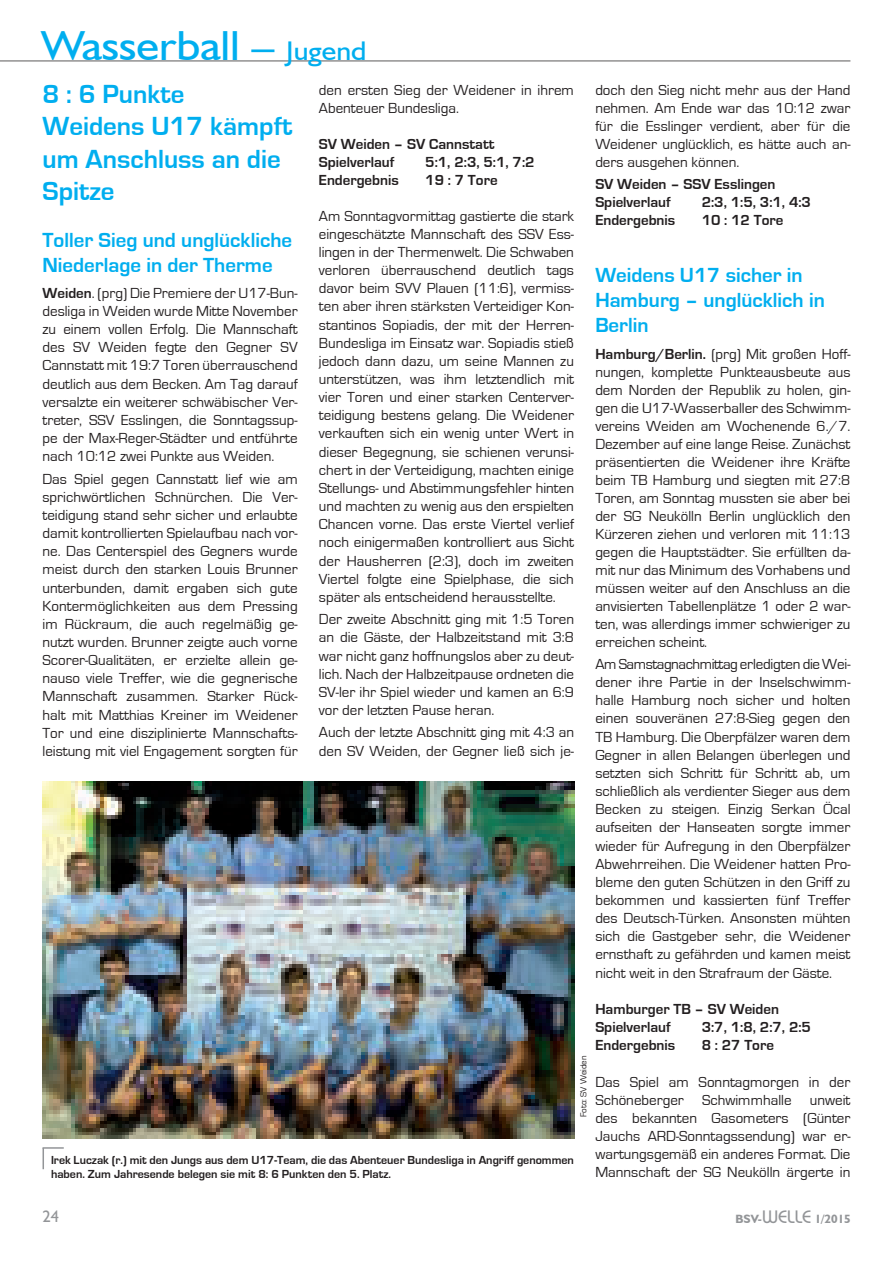
<style>
.page{position:relative;width:893px;height:1263px;background:#fff}
.page>*{position:absolute;margin:0;border:0;box-sizing:border-box;transform-origin:0 0}
.t1{font:42px "Humanist 521 BT";color:#00aeef;scale:1.1 1}
.t2{font:700 27px/32.4px "Eurostile";color:#00aeef}
.t3{font:700 21px/25.2px "Eurostile";color:#00aeef}
.t4{font:16.5px "Humanist 521 BT";color:#939598}
.t5{font:15px/18.1px "Eurostile";color:#231f20;text-align:justify}
.t6{font:700 15px/18px "Eurostile";color:#231f20}
.t7{font:700 12px/14.4px "Eurostile";color:#231f20}
.t8{font:700 12px "Humanist 521 BT";color:#939598}
.t9{font:9px "Eurostile";color:#231f20}
.s1{font-size:27px}
.s2{font-weight:700}
.s3{font-family:"Bauhaus IT Cby BT";font-weight:500;font-size:18px}
</style>
<div class="page">
<hr style="left:0;top:60px;width:850px;height:2px;background:#231f20">
<hr style="left:43px;top:1147px;width:21px;height:2px;background:#939598">
<svg style="left:43px;top:1149px;width:1px;height:20px"></svg>
<img style="left:43px;top:781px;width:531px;height:358px">
<h1 class="t1" style="left:41px;top:20px;width:297px">Wasserball – <span class="s1">Jugend</span></h1>
<h2 class="t2" style="left:43px;top:78px;width:251px">8 : 6 Punkte<br>Weidens U17 kämpft um Anschluss an die<br>Spitze</h2>
<h3 class="t3" style="left:43px;top:228px;width:251px">Toller Sieg und unglückliche<br>Niederlage in der Therme</h3>
<p class="t5" style="left:43px;top:285px;width:257px"><span class="s2">Weiden</span>. (prg) Die Premiere der U17-Bun&shy;desliga in Weiden wurde Mitte November zu einem vollen Erfolg. Die Mannschaft des SV Weiden fegte den Gegner SV Cannstatt mit 19:7 Toren überrauschend deutlich aus dem Becken. Am Tag darauf versalzte ein weiterer schwäbischer Ver&shy;treter, SSV Esslingen, die Sonntagssup&shy;pe der Max-Reger-Städter und entführte nach 10:12 zwei Punkte aus Weiden.</p>
<p class="t5" style="left:43px;top:470px;width:257px">Das Spiel gegen Cannstatt lief wie am sprichwörtlichen Schnürchen. Die Ver&shy;teidigung stand sehr sicher und erlaubte damit kontrollierten Spielaufbau nach vor&shy;ne. Das Centerspiel des Gegners wurde meist durch den starken Louis Brunner unterbunden, damit ergaben sich gute Kontermöglichkeiten aus dem Pressing im Rückraum, die auch regelmäßig ge&shy;nutzt wurden. Brunner zeigte auch vorne Scorer-Qualitäten, er erzielte allein ge&shy;nauso viele Treffer, wie die geg nerische Mannschaft zusammen. Starker Rück&shy;halt mit Matthias Kreiner im Weidener Tor und eine disziplinierte Mannschafts&shy;leistung mit viel Engagement sorgten für</p>
<p class="t5" style="left:319px;top:81px;width:257px">den ersten Sieg der Weidener in ihrem<br>Abenteuer Bundesliga.</p>
<p class="t6" style="left:319px;top:135px;width:177px">SV Weiden – SV Cannstatt<br>Spielverlauf</p>
<p class="t6" style="left:425px;top:153px;width:111px">5:1, 2:3, 5:1, 7:2</p>
<p class="t6" style="left:319px;top:171px;width:81px">Endergebnis</p>
<p class="t6" style="left:425px;top:171px;width:74px">19 : 7 Tore</p>
<p class="t5" style="left:319px;top:207px;width:257px">Am Sonntagvormittag gastierte die stark eingeschätzte Mannschaft des SSV Ess&shy;lingen in der Thermenwelt. Die Schwaben verloren überrauschend deutlich tags davor beim SVV Plauen (11:6), vermiss&shy;ten aber ihren stärksten Verteidiger Kon&shy;stantinos Sopiadis, der mit der Herren-Bundesliga im Einsatz war. Sopiadis stieß jedoch dann dazu, um seine Mannen zu unterstützen, was ihm letzt endlich mit vier Toren und einer starken Centerver&shy;teidigung bestens gelang. Die Weidener verkauften sich ein wenig unter Wert in dieser Begegnung, sie schienen verunsi&shy;chert in der Verteidigung, machten einige Stellungs- und Abstimmungsfehler hinten und machten zu wenig aus den erspielten Chancen vorne. Das erste Viertel verlief noch einigermaßen kontrolliert aus Sicht der Hausherren (2:3), doch im zweiten Viertel folgte eine Spielphase, die sich später als entscheidend herausstellte.</p>
<p class="t5" style="left:319px;top:610px;width:257px">Der zweite Abschnitt ging mit 1:5 Toren an die Gäste, der Halbzeitstand mit 3:8 war nicht ganz hoffnungslos aber zu deut&shy;lich. Nach der Halbzeitpause ordneten die SV-ler ihr Spiel wieder und kamen an 6:9 vor der letzten Pause heran.</p>
<p class="t5" style="left:319px;top:724px;width:257px">Auch der letzte Abschnitt ging mit 4:3 an den SV Weiden, der Gegner ließ sich je-</p>
<p class="t9" style="left:579px;top:1117px;width:63px;rotate:-90deg">Foto: SV Weiden</p>
<p class="t7" style="left:51px;top:1153px;width:524px">Irek Luczak (r.) mit den Jungs aus dem U17-Team, die das Abenteuer Bundesliga in Angriff genommen haben. Zum Jahresende belegen sie mit 8: 6 Punkten den 5. Platz.</p>
<p class="t5" style="left:595px;top:81px;width:257px">doch den Sieg nicht mehr aus der Hand nehmen. Am Ende war das 10:12 zwar für die Esslinger verdient, aber für die Weidener unglücklich, es hätte auch an&shy;ders ausgehen können.</p>
<p class="t6" style="left:595px;top:175px;width:182px">SV Weiden – SSV Esslingen<br>Spielverlauf</p>
<p class="t6" style="left:702px;top:193px;width:111px">2:3, 1:5, 3:1, 4:3</p>
<p class="t6" style="left:595px;top:211px;width:81px">Endergebnis</p>
<p class="t6" style="left:702px;top:211px;width:83px">10 : 12 Tore</p>
<h3 class="t3" style="left:595px;top:263px;width:231px">Weidens U17 sicher in<br>Hamburg – unglücklich in<br>Berlin</h3>
<p class="t5" style="left:595px;top:345px;width:257px"><span class="s2">Hamburg/Berlin.</span> (prg) Mit großen Hoff&shy;nungen, komplette Punkteausbeute aus dem Norden der Republik zu holen, gin&shy;gen die U17-Wasserballer des Schwimm&shy;vereins Weiden am Wochenende 6./7.<br>Dezember auf eine lange Reise. Zunächst präsentierten die Weidener ihre Kräfte beim TB Hamburg und siegten mit 27:8<br>Toren, am Sonntag mussten sie aber bei der SG Neukölln Berlin unglücklich den Kürzeren ziehen und verloren mit 11:13 gegen die Hauptstädter. Sie erfüllten da&shy;mit nur das Minimum des Vorhabens und müssen weiter auf den Anschluss an die anvisierten Tabellenplätze 1 oder 2 war&shy;ten, was allerdings immer schwieriger zu erreichen scheint.</p>
<p class="t5" style="left:595px;top:655px;width:257px">Am Samstagnachmittag erledigten die Wei&shy;dener ihre Partie in der Inselschwimm&shy;halle Hamburg noch sicher und holten einen souveränen 27:8-Sieg gegen den TB Hamburg. Die Oberpfälzer waren dem Gegner in allen Belangen überlegen und setzten sich Schritt für Schritt ab, um schließlich als verdienter Sieger aus dem Becken zu steigen. Einzig Serkan Öcal aufseiten der Hanseaten sorgte immer wieder für Aufregung in den Oberpfälzer Abwehrreihen. Die Weidener hatten Pro&shy;bleme den guten Schützen in den Griff zu bekommen und kassierten fünf Treffer des Deutsch-Türken. Ansonsten mühten sich die Gastgeber sehr, die Weidener ernsthaft zu gefährden und kamen meist nicht weit in den Strafraum der Gäste.</p>
<p class="t6" style="left:595px;top:1000px;width:185px">Hamburger TB – SV Weiden<br>Spielverlauf</p>
<p class="t6" style="left:702px;top:1018px;width:111px">3:7, 1:8, 2:7, 2:5</p>
<p class="t6" style="left:595px;top:1036px;width:81px">Endergebnis</p>
<p class="t6" style="left:702px;top:1036px;width:74px">8 : 27 Tore</p>
<p class="t5" style="left:595px;top:1073px;width:257px">Das Spiel am Sonntagmorgen in der Schöneberger Schwimmhalle unweit des bekannten Gasometers (Günter Jauchs ARD-Sonntagssendung) war er&shy;wartungsgemäß ein anderes Format. Die Mannschaft der SG Neukölln ärgerte in</p>
<p class="t4" style="left:43px;top:1206px;width:18px">24</p>
<p class="t8" style="left:735px;top:1212px;width:117px">bsv-<span class="s3">WELLE</span> 1/2015</p>
</div>
